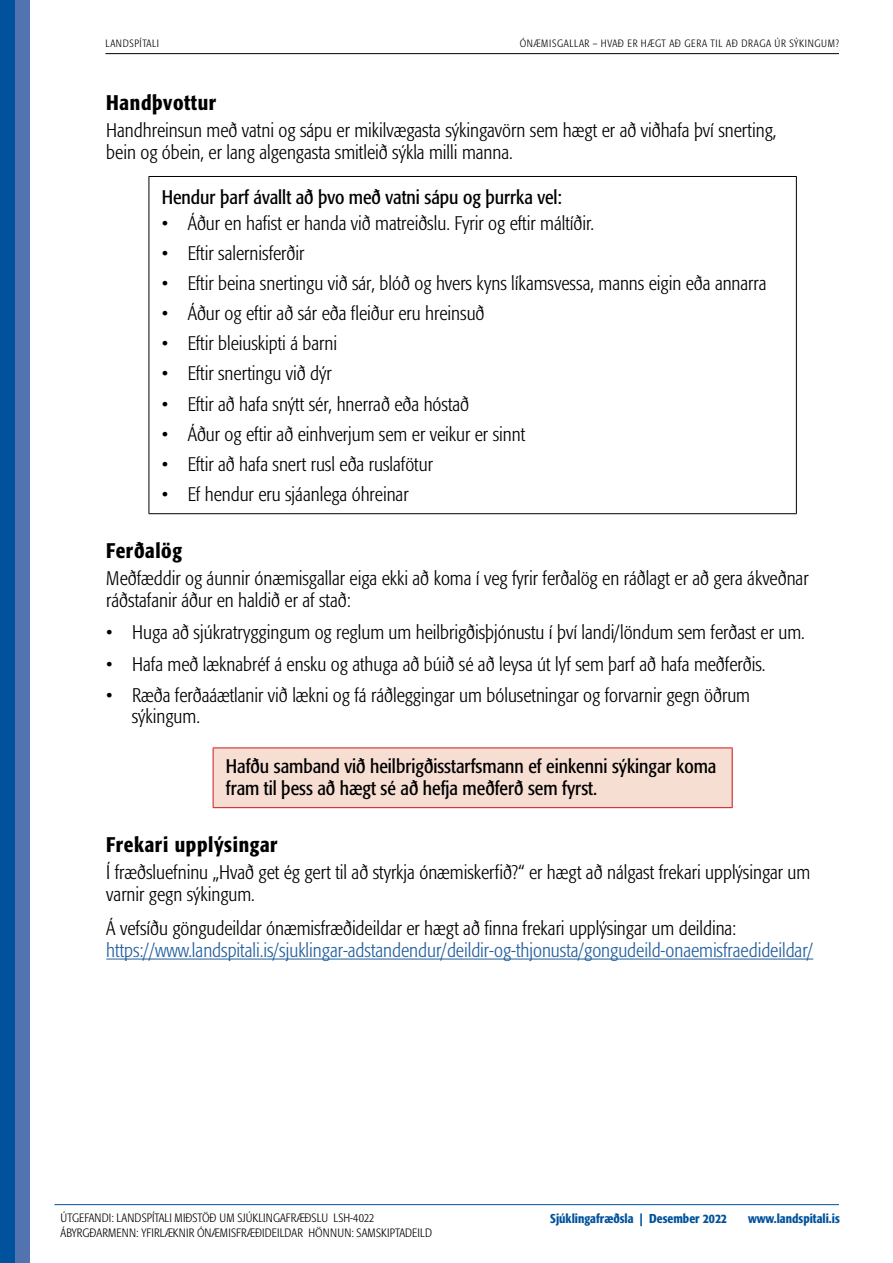
<style>
.page{position:relative;width:893px;height:1263px;background:#fff}
.page>*{position:absolute;margin:0;border:0;box-sizing:border-box;transform-origin:0 0}
.t1{font:500 condensed 21px "Formata";letter-spacing:.03em;color:#000}
.t2{font:300 condensed 19.5px/22.5px "Formata";color:#000}
.t3{font:condensed 19.5px/21.8px "Formata";color:#000}
.t4{font:300 condensed 19.5px "Formata";color:#215e9e}
.t5{font:500 condensed 12.75px "Formata";color:#00529c}
.t6{font:300 condensed 12px "Formata";letter-spacing:.01em;color:#000}
.t7{font:300 condensed 10.5px "Formata";letter-spacing:.05em;color:#000}
</style>
<div class="page">
<hr style="left:105px;top:53px;width:734px;height:1px;background:#000">
<div style="left:0;top:0;width:15px;height:1263px;background:#00529c"></div>
<div style="left:15px;top:0;width:15px;height:1263px;background:#5174b1"></div>
<hr style="left:54px;top:1204px;width:785px;height:1px;background:#00529c">
<hr style="left:106px;top:958px;width:707px;height:1px;background:#215e9e">
<hr style="left:149px;top:176px;width:648px;height:1px;background:#000">
<hr style="left:149px;top:177px;width:1px;height:336px;background:#000">
<hr style="left:796px;top:177px;width:1px;height:336px;background:#000">
<hr style="left:149px;top:513px;width:648px;height:1px;background:#000">
<div style="left:213px;top:748px;width:519px;height:60px;background:#f7ded2"></div>
<hr style="left:213px;top:747px;width:519px;height:1px;background:#ce171e">
<hr style="left:213px;top:748px;width:1px;height:59px;background:#ce171e">
<hr style="left:732px;top:748px;width:1px;height:59px;background:#ce171e">
<hr style="left:213px;top:807px;width:519px;height:1px;background:#ce171e">
<p class="t7" style="left:105px;top:37px;width:55px">LANDSPÍTALI</p>
<p class="t7" style="left:520px;top:37px;width:321px">ÓNÆMISGALLAR – HVAÐ ER HÆGT AÐ GERA TIL AÐ DRAGA ÚR SÝKINGUM?</p>
<p class="t1" style="left:106px;top:90px;width:111px">Handþvottur</p>
<p class="t2" style="left:106px;top:119px;width:672px">Handhreinsun með vatni og sápu er mikilvægasta sýkingavörn sem hægt er að viðhafa því snerting, bein og óbein, er lang algengasta smitleið sýkla milli manna.</p>
<p class="t3" style="left:162px;top:186px;width:402px">Hendur þarf ávallt að þvo með vatni sápu og þurrka vel:</p>
<p class="t2" style="left:162px;top:212px;width:434px">• Áður en hafist er handa við matreiðslu. Fyrir og eftir máltíðir.</p>
<p class="t2" style="left:162px;top:242px;width:144px">• Eftir salernisferðir</p>
<p class="t2" style="left:162px;top:272px;width:606px">• Eftir beina snertingu við sár, blóð og hvers kyns líkamsvessa, manns eigin eða annarra</p>
<p class="t2" style="left:162px;top:302px;width:324px">• Áður og eftir að sár eða fleiður eru hreinsuð</p>
<p class="t2" style="left:162px;top:332px;width:177px">• Eftir bleiuskipti á barni</p>
<p class="t2" style="left:162px;top:363px;width:172px">• Eftir snertingu við dýr</p>
<p class="t2" style="left:162px;top:393px;width:309px">• Eftir að hafa snýtt sér, hnerrað eða hóstað</p>
<p class="t2" style="left:162px;top:423px;width:365px">• Áður og eftir að einhverjum sem er veikur er sinnt</p>
<p class="t2" style="left:162px;top:453px;width:273px">• Eftir að hafa snert rusl eða ruslafötur</p>
<p class="t2" style="left:162px;top:483px;width:248px">• Ef hendur eru sjáanlega óhreinar</p>
<p class="t1" style="left:106px;top:538px;width:77px">Ferðalög</p>
<p class="t2" style="left:106px;top:567px;width:704px">Meðfæddir og áunnir ónæmisgallar eiga ekki að koma í veg fyrir ferðalög en ráðlagt er að gera ákveðnar ráðstafanir áður en haldið er af stað:</p>
<p class="t2" style="left:106px;top:621px;width:700px">• Huga að sjúkratryggingum og reglum um heilbrigðisþjónustu í því landi/löndum sem ferðast er um.</p>
<p class="t2" style="left:106px;top:653px;width:661px">• Hafa með læknabréf á ensku og athuga að búið sé að leysa út lyf sem þarf að hafa meðferðis.</p>
<p class="t2" style="left:132px;top:685px;width:620px;line-height:21px;text-indent:-26px">• Ræða ferðaáætlanir við lækni og fá ráðleggingar um bólusetningar og forvarnir gegn öðrum sýkingum.</p>
<p class="t3" style="left:226px;top:755px;width:492px">Hafðu samband við heilbrigðisstarfsmann ef einkenni sýkingar koma fram til þess að hægt sé að hefja meðferð sem fyrst.</p>
<p class="t1" style="left:106px;top:832px;width:173px">Frekari upplýsingar</p>
<p class="t2" style="left:106px;top:861px;width:706px">Í fræðsluefninu „Hvað get ég gert til að styrkja ónæmiskerfið?“ er hægt að nálgast frekari upplýsingar um varnir gegn sýkingum.</p>
<p class="t2" style="left:106px;top:917px;width:632px">Á vefsíðu göngudeildar ónæmisfræðideildar er hægt að finna frekari upplýsingar um deildina:</p>
<p class="t4" style="left:106px;top:939px;width:708px">https://www.landspitali.is/sjuklingar-adstandendur/deildir-og-thjonusta/gongudeild-onaemisfraedideildar/</p>
<p class="t6" style="left:61px;top:1211px;width:315px">ÚTGEFANDI: LANDSPÍTALI MIÐSTÖÐ UM SJÚKLINGAFRÆÐSLU LSH-4022</p>
<p class="t5" style="left:550px;top:1211px;width:178px">Sjúklingafræðsla | Desember 2022</p>
<p class="t5" style="left:748px;top:1211px;width:93px">www.landspitali.is</p>
<p class="t6" style="left:61px;top:1225px;width:373px">ÁBYRGÐARMENN: YFIRLÆKNIR ÓNÆMISFRÆÐIDEILDAR HÖNNUN: SAMSKIPTADEILD</p>
</div>
